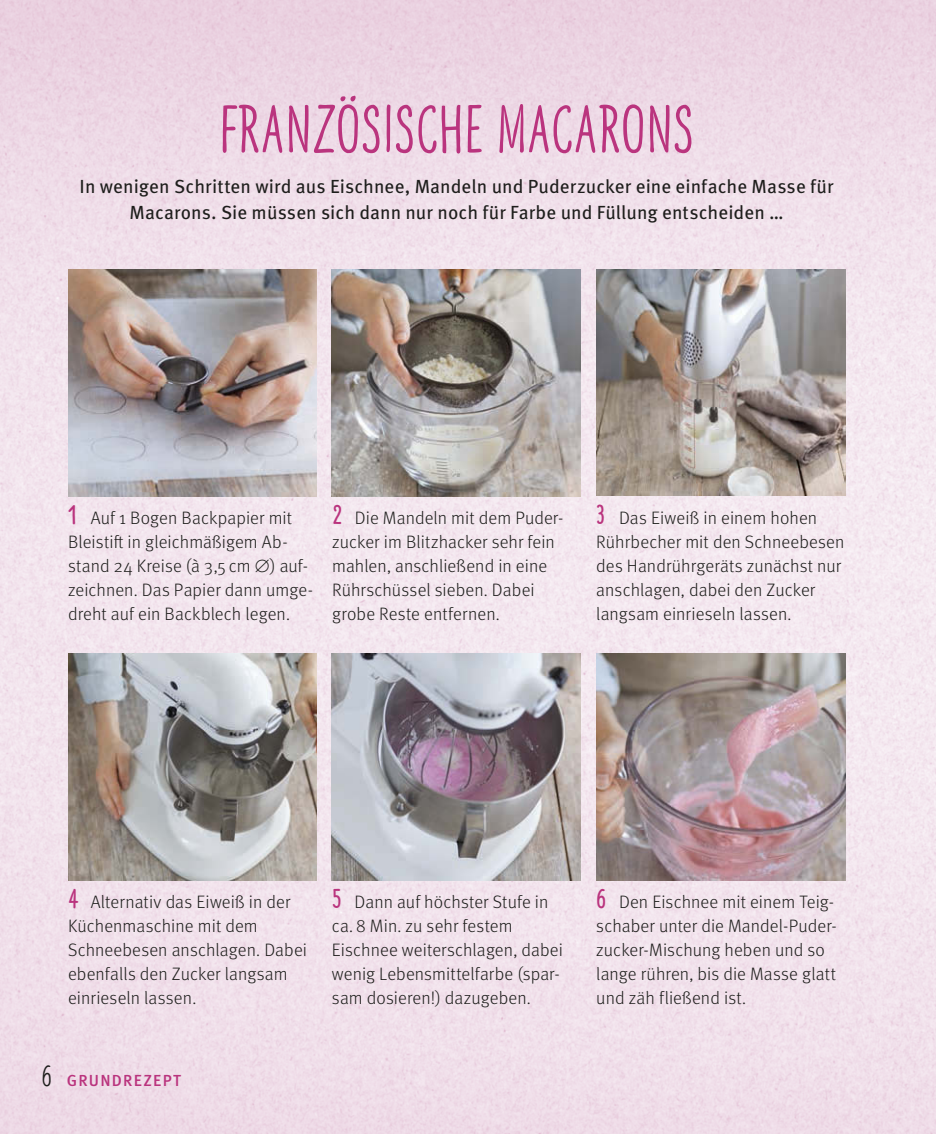
<style>
.page{position:relative;width:936px;height:1134px;background:#fff}
.page>*{position:absolute;margin:0;border:0;box-sizing:border-box;transform-origin:0 0}
.t1{font:700 60px "Frieda";letter-spacing:-.015em;color:#ba347e}
.t2{font:19px/26px "Meta OT";letter-spacing:.005em;color:#1e1e1c;text-align:center}
.t3{font:300 18px/24px "Meta OT";letter-spacing:.005em;color:#1e1e1c}
.t4{font:500 16px "Meta OT";letter-spacing:.08em;color:#ba347e}
.s1{font-family:"Frieda";font-weight:900;font-size:24px;color:#ba347e}
.s2{font-family:"Frieda";font-weight:700;font-size:26px;color:#1e1e1c}
</style>
<div class="page">
<img style="left:0;top:0;width:935px;height:1134px">
<img style="left:68px;top:269px;width:249px;height:227px">
<img style="left:332px;top:269px;width:248px;height:227px">
<img style="left:596px;top:269px;width:249px;height:227px">
<img style="left:68px;top:653px;width:249px;height:227px">
<img style="left:332px;top:653px;width:248px;height:227px">
<img style="left:596px;top:653px;width:249px;height:227px">
<h1 class="t1" style="left:218px;top:91px;width:477px">FRANZÖSISCHE MACARONS</h1>
<p class="t2" style="left:80px;top:173px;width:755px">In wenigen Schritten wird aus Eischnee, Mandeln und Puderzucker eine einfache Masse für<br>Macarons. Sie müssen sich dann nur noch für Farbe und Füllung entscheiden …</p>
<p class="t3" style="left:68px;top:506px;width:246px"><span class="s1">1</span> Auf 1 Bogen Backpapier mit<br>Bleistift in gleichmäßigem Ab&shy;stand 24 Kreise (à 3,5 cm ∅) auf&shy;zeichnen. Das Papier dann umge&shy;dreht auf ein Backblech legen.</p>
<p class="t3" style="left:332px;top:506px;width:233px"><span class="s1">2</span> Die Mandeln mit dem Puder&shy;zucker im Blitzhacker sehr fein mahlen, anschließend in eine<br>Rührschüssel sieben. Dabei grobe Reste entfernen.</p>
<p class="t3" style="left:596px;top:506px;width:250px"><span class="s1">3</span> Das Eiweiß in einem hohen<br>Rührbecher mit den Schneebesen des Handrührgeräts zunächst nur anschlagen, dabei den Zucker langsam einrieseln lassen.</p>
<p class="t3" style="left:68px;top:890px;width:240px"><span class="s1">4</span> Alternativ das Eiweiß in der<br>Küchenmaschine mit dem<br>Schneebesen anschlagen. Dabei ebenfalls den Zucker langsam einrieseln lassen.</p>
<p class="t3" style="left:332px;top:890px;width:233px"><span class="s1">5</span> Dann auf höchster Stufe in ca. 8 Min. zu sehr festem<br>Eischnee weiterschlagen, dabei wenig Lebensmittelfarbe (spar&shy;sam dosieren!) dazugeben.</p>
<p class="t3" style="left:596px;top:890px;width:242px"><span class="s1">6</span> Den Eischnee mit einem Teig&shy;schaber unter die Mandel-Puder&shy;zucker-Mischung heben und so lange rühren, bis die Masse glatt und zäh fließend ist.</p>
<p class="t4" style="left:42px;top:1070px;width:141px"><span class="s2">6</span> GRUNDREZEPT</p>
</div>
